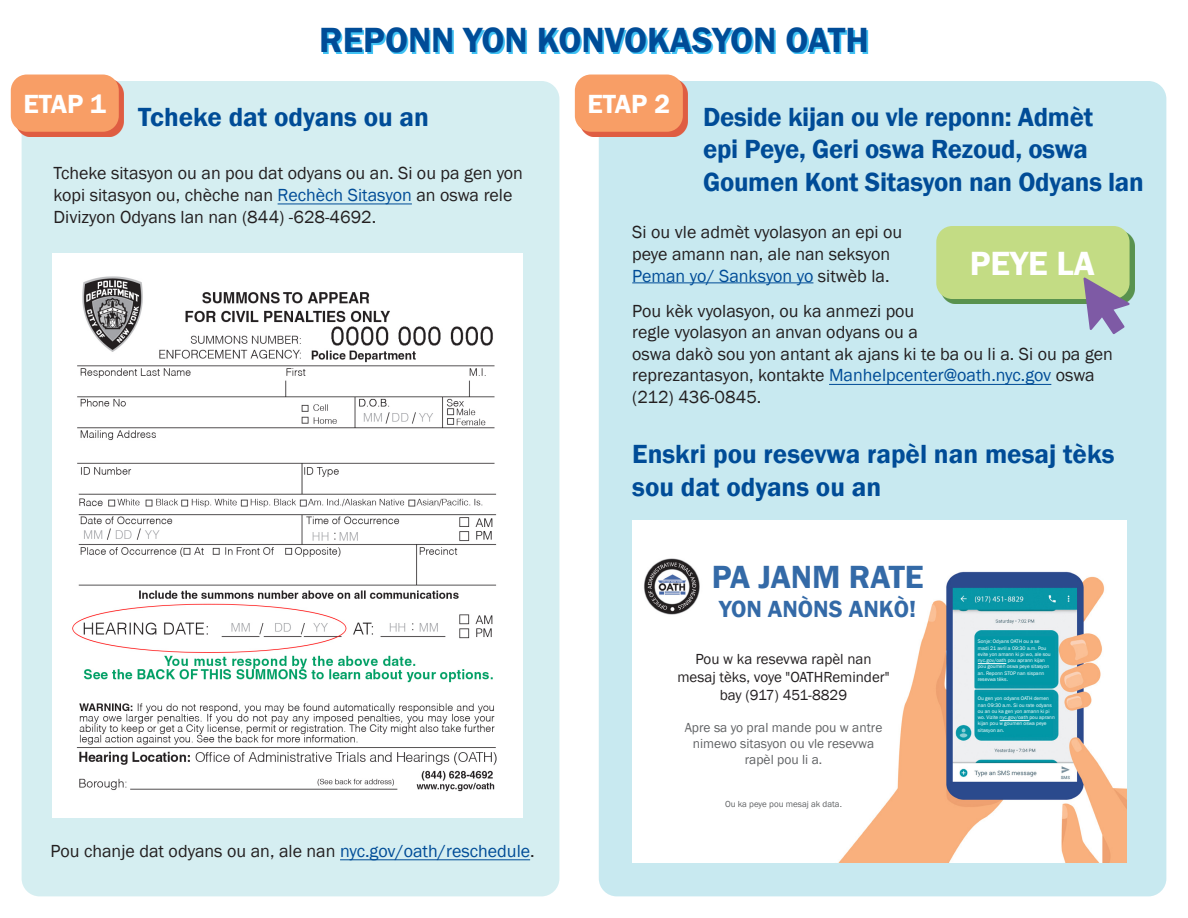
<style>
.page{position:relative;width:1188px;height:918px;background:#fff}
.page>*{position:absolute;margin:0;border:0;box-sizing:border-box;transform-origin:0 0}
.t1{font:600 36px "Franklin Gothic";color:#004c97}
.Steps{font:600 34.5px "Franklin Gothic";color:#fff}
.Blue_titles{font:600 33px "Franklin Gothic";color:#346aa7}
.Blue_titles-2{font:600 27px/32.4px "Franklin Gothic";letter-spacing:-.01em;color:#004c97}
.Steps-2{font:600 27px "Franklin Gothic";color:#fff}
.Blue_titles-3{font:600 24px "Franklin Gothic";color:#346aa7}
.Body_Regular{font:18px/21.6px "Franklin Gothic";color:#231f20}
.Body_Regular-2{font:15px/18px "Franklin Gothic";color:#231f20;text-align:center}
.Body_Regular-3{font:13.5px/16.2px "Franklin Gothic";color:#616365;text-align:center}
.Body_Regular-4{font:9px "Franklin Gothic";color:#616365}
.Body_Regular-5{font:5.25px/6.3px "Franklin Gothic";color:#fff}
.s1{color:#004c97}
</style>
<div class="page">
<div style="left:22px;top:81px;width:537px;height:815px;background:#d5eef1;border-radius:18px"></div>
<div style="left:599px;top:81px;width:567px;height:815px;background:#c8e9f0;border-radius:18px"></div>
<div style="left:323px;top:29px;width:545px;height:25px;background:#00aeef;opacity:.75"></div>
<hr style="left:278px;top:204px;width:134px;height:1px;background:#004c97">
<hr style="left:632px;top:282px;width:181px;height:1px;background:#004c97">
<hr style="left:829px;top:384px;width:222px;height:1px;background:#004c97">
<hr style="left:340px;top:860px;width:190px;height:1px;background:#004c97">
<div style="left:52px;top:253px;width:471px;height:565px;background:#fff"></div>
<img style="left:72px;top:276px;width:425px;height:516px">
<img style="left:632px;top:520px;width:495px;height:343px">
<div style="left:941px;top:231px;width:194px;height:73px;background:#59924e"></div>
<div style="left:936px;top:226px;width:194px;height:73px;background:#c3dc84;border-radius:16px"></div>
<svg style="left:1083px;top:277px;width:47px;height:57px"></svg>
<div style="left:16px;top:79px;width:108px;height:58px;background:#df5d42"></div>
<div style="left:11px;top:75px;width:108px;height:57px;background:#f89e66;border-radius:16px"></div>
<div style="left:580px;top:79px;width:108px;height:58px;background:#df5d42"></div>
<div style="left:575px;top:75px;width:108px;height:57px;background:#f89e66;border-radius:16px"></div>
<svg style="left:978px;top:663px;width:28px;height:1px"></svg>
<svg style="left:1000px;top:720px;width:29px;height:1px"></svg>
<p class="t1" style="left:319px;top:18px;width:551px">REPONN YON KONVOKASYON OATH</p>
<p class="Steps-2" style="left:23px;top:87px;width:84px">ETAP 1</p>
<p class="Steps-2" style="left:588px;top:87px;width:84px">ETAP 2</p>
<p class="Blue_titles-2" style="left:138px;top:101px;width:292px">Tcheke dat odyans ou an</p>
<p class="Blue_titles-2" style="left:703px;top:101px;width:442px">Deside kijan ou vle reponn: Admèt<br>epi Peye, Geri oswa Rezoud, oswa<br>Goumen Kont Sitasyon nan Odyans lan</p>
<p class="Body_Regular" style="left:54px;top:163px;width:471px">Tcheke sitasyon ou an pou dat odyans ou an. Si ou pa gen yon kopi sitasyon ou, chèche nan <span class="s1">Rechèch Sitasyon</span> an oswa rele<br>Divizyon Odyans lan nan (844) -628-4692.</p>
<p class="Body_Regular" style="left:632px;top:222px;width:271px">Si ou vle admèt vyolasyon an epi ou peye amann nan, ale nan seksyon<br><span class="s1">Peman yo/ Sanksyon yo</span> sitwèb la.</p>
<p class="Body_Regular" style="left:632px;top:300px;width:482px">Pou kèk vyolasyon, ou ka anmezi pou<br>regle vyolasyon an anvan odyans ou a<br>oswa dakò sou yon antant ak ajans ki te ba ou li a. Si ou pa gen reprezantasyon, kontakte <span class="s1">Manhelpcenter@oath.nyc.gov</span> oswa (212) 436-0845.</p>
<p class="Steps" style="left:970px;top:242px;width:127px">PEYE LA</p>
<p class="Blue_titles-2" style="left:632px;top:438px;width:484px">Enskri pou resevwa rapèl nan mesaj tèks</p>
<p class="Blue_titles-2" style="left:632px;top:471px;width:250px">sou dat odyans ou an</p>
<p class="Body_Regular" style="left:51px;top:840px;width:486px">Pou chanje dat odyans ou an, ale nan <span class="s1">nyc.gov/oath/reschedule</span>.</p>
<p class="Blue_titles" style="left:712px;top:556px;width:214px">PA JANM RATE</p>
<p class="Blue_titles-3" style="left:719px;top:594px;width:199px">YON ANÒNS ANKÒ!</p>
<p class="Body_Regular-2" style="left:677px;top:650px;width:214px">Pou w ka resevwa rapèl nan mesaj tèks, voye "OATHReminder" bay (917) 451-8829</p>
<p class="Body_Regular-3" style="left:685px;top:719px;width:199px">Apre sa yo pral mande pou w antre nimewo sitasyon ou vle resevwa rapèl pou li a.</p>
<p class="Body_Regular-4" style="left:725px;top:799px;width:118px">Ou ka peye pou mesaj ak data.</p>
<p class="Body_Regular-5" style="left:978px;top:638px;width:74px">Sonje: Odyans OATH ou a se madi 21 avril a 09:30 a.m. Pou evite yon amann ki pi wo, ale sou nyc.gov/oath pou aprann kijan pou goumen oswa peye sitasyon an. Reponn STOP nan sispann resevwa tèks.</p>
<p class="Body_Regular-5" style="left:978px;top:695px;width:79px">Ou gen yon odyans OATH demen nan 09:30 a.m. Si ou rate odyans ou an ou ka gen yon amann ki pi wo. Vizite nyc.gov/oath pou aprann kijan pou w goumen oswa peye sitasyon an.</p>
</div>
